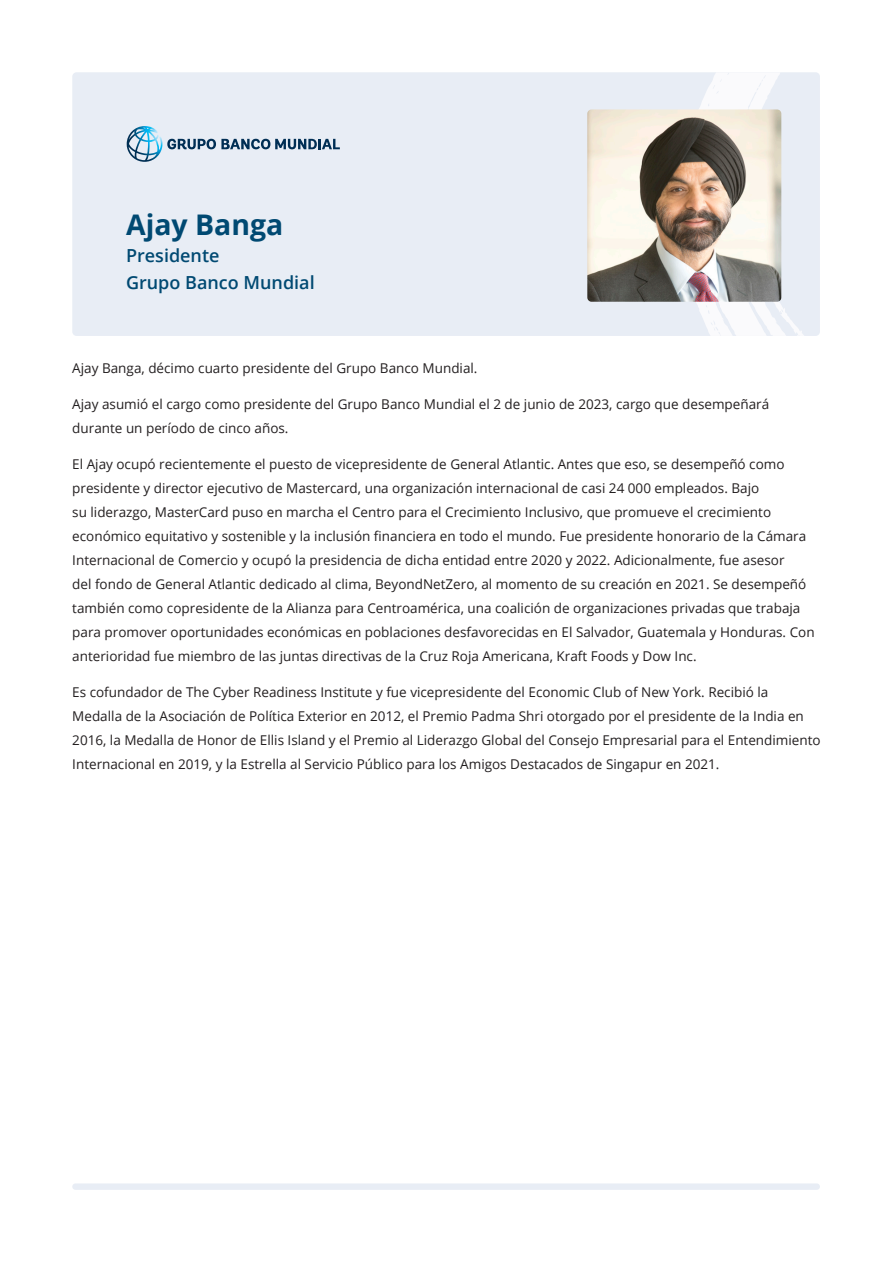
<style>
.page{position:relative;width:893px;height:1263px;background:#fff}
.page>*{position:absolute;margin:0;border:0;box-sizing:border-box;transform-origin:0 0}
.t1{font:700 28.5px "Open Sans";color:#004972}
.t2{font:600 18px/27px "Open Sans";color:#004972}
.t3{font:13.5px/24px "Open Sans";color:#231f20}
</style>
<div class="page">
<div style="left:72px;top:72px;width:748px;height:264px;background:#e8edf5;border-radius:4px"></div>
<svg style="left:696px;top:72px;width:108px;height:264px"></svg>
<img style="left:587px;top:109px;width:194px;height:193px">
<svg style="left:127px;top:126px;width:213px;height:36px"></svg>
<div style="left:72px;top:1183px;width:748px;height:7px;background:#e8edf5;border-radius:3px"></div>
<p class="t1" style="left:126px;top:205px;width:159px">Ajay Banga</p>
<p class="t2" style="left:126px;top:242px;width:190px">Presidente<br>Grupo Banco Mundial</p>
<p class="t3" style="left:72px;top:356px;width:407px">Ajay Banga, décimo cuarto presidente del Grupo Banco Mundial.</p>
<p class="t3" style="left:72px;top:392px;width:698px">Ajay asumió el cargo como presidente del Grupo Banco Mundial el 2 de junio de 2023, cargo que desempeñará durante un período de cinco años.</p>
<p class="t3" style="left:72px;top:452px;width:744px">El Ajay ocupó recientemente el puesto de vicepresidente de General Atlantic. Antes que eso, se desempeñó como presidente y director ejecutivo de Mastercard, una organización internacional de casi 24 000 empleados. Bajo<br>su liderazgo, MasterCard puso en marcha el Centro para el Crecimiento Inclusivo, que promueve el crecimiento económico equitativo y sostenible y la inclusión financiera en todo el mundo. Fue presidente honorario de la Cámara Internacional de Comercio y ocupó la presidencia de dicha entidad entre 2020 y 2022. Adicionalmente, fue asesor<br>del fondo de General Atlantic dedicado al clima, BeyondNetZero, al momento de su creación en 2021. Se desempeñó también como copresidente de la Alianza para Centroamérica, una coalición de organizaciones privadas que trabaja para promover oportunidades económicas en poblaciones desfavorecidas en El Salvador, Guatemala y Honduras. Con anterioridad fue miembro de las juntas directivas de la Cruz Roja Americana, Kraft Foods y Dow Inc.</p>
<p class="t3" style="left:72px;top:680px;width:750px">Es cofundador de The Cyber Readiness Institute y fue vicepresidente del Economic Club of New York. Recibió la Medalla de la Asociación de Política Exterior en 2012, el Premio Padma Shri otorgado por el presidente de la India en 2016, la Medalla de Honor de Ellis Island y el Premio al Liderazgo Global del Consejo Empresarial para el Entendimiento Internacional en 2019, y la Estrella al Servicio Público para los Amigos Destacados de Singapur en 2021.</p>
</div>
